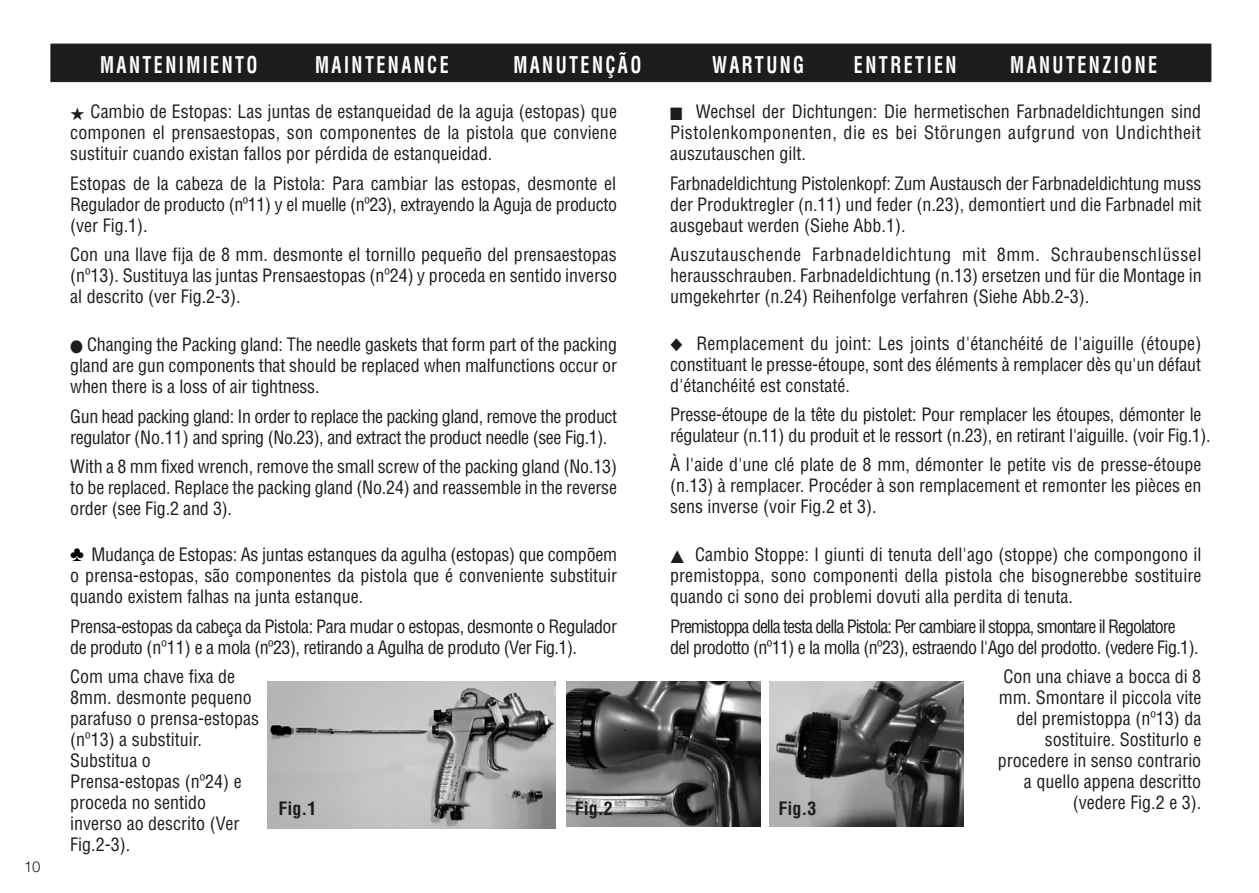
<style>
.page{position:relative;width:1259px;height:893px;background:#fff}
.page>*{position:absolute;margin:0;border:0;box-sizing:border-box;transform-origin:0 0}
.t1{font:700 condensed 22.5px "Helvetica LT Std";letter-spacing:.135em;color:#fff;scale:.8 1}
.t2{font:condensed 18px/21px "Helvetica LT Std";color:#1d1d1b;text-align:justify}
.t3{font:condensed 18px/21px "Helvetica LT Std";letter-spacing:-.06em;color:#1d1d1b}
.t4{font:condensed 18px/21px "Helvetica LT Std";letter-spacing:-.02em;color:#1d1d1b}
.t5{font:condensed 18px/21px "Helvetica LT Std";letter-spacing:-.025em;color:#1d1d1b}
.t6{font:condensed 18px/21px "Helvetica LT Std";letter-spacing:-.03em;color:#1d1d1b}
.t7{font:700 condensed 18px "Helvetica LT Std";color:#1d1d1b}
.t8{font:300 15px "Helvetica LT Std";color:#1d1d1b}
.s1{color:#000}
</style>
<div class="page">
<div style="left:51px;top:44px;width:1160px;height:38px;background:#1d1d1b"></div>
<img style="left:267px;top:681px;width:288px;height:147px">
<img style="left:566px;top:681px;width:194px;height:146px">
<img style="left:769px;top:681px;width:194px;height:146px">
<p class="t8" style="left:24px;top:857px;width:18px">10</p>
<p class="t1" style="left:100px;top:50px;width:198px">MANTENIMIENTO</p>
<p class="t1" style="left:315px;top:50px;width:168px">MAINTENANCE</p>
<p class="t1" style="left:513px;top:50px;width:162px">MANUTENÇÃO</p>
<p class="t1" style="left:712px;top:50px;width:117px">WARTUNG</p>
<p class="t1" style="left:854px;top:50px;width:130px">ENTRETIEN</p>
<p class="t1" style="left:1010px;top:50px;width:185px">MANUTENZIONE</p>
<p class="t2" style="left:70px;top:101px;width:548px">★ Cambio de Estopas: Las juntas de estanqueidad de la aguja (estopas) que componen el prensaestopas, son componentes de la pistola que conviene sustituir cuando existan fallos por pérdida de estanqueidad.</p>
<p class="t2" style="left:70px;top:172px;width:548px">Estopas de la cabeza de la Pistola: Para cambiar las estopas, desmonte el Regulador de producto (nº11) y el muelle (nº23), extrayendo la Aguja de producto (ver Fig.1).</p>
<p class="t2" style="left:70px;top:244px;width:548px">Con una llave fija de 8 mm. desmonte el tornillo pequeño del prensaestopas (nº13). Sustituya las juntas Prensaestopas (nº24) y proceda en sentido inverso al descrito (ver Fig.2-3).</p>
<p class="t2" style="left:70px;top:334px;width:548px">● Changing the Packing gland: The needle gaskets that form part of the packing gland are gun components that should be replaced when malfunctions occur or when there is a loss of air tightness.</p>
<p class="t5" style="left:70px;top:405px;width:548px">Gun head packing gland: In order to replace the packing gland, remove the product regulator (No.11) and spring (No.23), and extract the product needle (see Fig.1).</p>
<p class="t2" style="left:70px;top:456px;width:548px">With a 8 mm fixed wrench, remove the small screw of the packing gland (No.13) to be replaced. Replace the packing gland (No.24) and reassemble in the reverse order (see Fig.2 and 3).</p>
<p class="t2" style="left:70px;top:544px;width:548px"><span class="s1">♣</span> Mudança de Estopas: As juntas estanques da agulha (estopas) que compõem o prensa-estopas, são componentes da pistola que é conveniente substituir quando existem falhas na junta estanque.</p>
<p class="t6" style="left:70px;top:616px;width:548px">Prensa-estopas da cabeça da Pistola: Para mudar o estopas, desmonte o Regulador de produto (nº11) e a mola (nº23), retirando a Agulha de produto (Ver Fig.1).</p>
<p class="t2" style="left:70px;top:666px;width:190px;text-align:left">Com uma chave fixa de<br>8mm. desmonte pequeno parafuso o prensa-estopas (nº13) a substituir.<br>Substitua o<br>Prensa-estopas (nº24) e proceda no sentido inverso ao descrito (Ver<br>Fig.2-3).</p>
<p class="t2" style="left:670px;top:101px;width:533px">■ Wechsel der Dichtungen: Die hermetischen Farbnadeldichtungen sind Pistolenkomponenten, die es bei Störungen aufgrund von Undichtheit auszutauschen gilt.</p>
<p class="t2" style="left:670px;top:172px;width:533px">Farbnadeldichtung Pistolenkopf: Zum Austausch der Farbnadeldichtung muss der Produktregler (n.11) und feder (n.23), demontiert und die Farbnadel mit ausgebaut werden (Siehe Abb.1).</p>
<p class="t2" style="left:670px;top:244px;width:533px">Auszutauschende Farbnadeldichtung mit 8mm. Schraubenschlüssel herausschrauben. Farbnadeldichtung (n.13) ersetzen und für die Montage in umgekehrter (n.24) Reihenfolge verfahren (Siehe Abb.2-3).</p>
<p class="t2" style="left:670px;top:332px;width:533px">◆ Remplacement du joint: Les joints d'étanchéité de l'aiguille (étoupe) constituant le presse-étoupe, sont des éléments à remplacer dès qu'un défaut d'étanchéité est constaté.</p>
<p class="t4" style="left:670px;top:404px;width:542px">Presse-étoupe de la tête du pistolet: Pour remplacer les étoupes, démonter le régulateur (n.11) du produit et le ressort (n.23), en retirant l'aiguille. (voir Fig.1).</p>
<p class="t2" style="left:670px;top:454px;width:533px">À l'aide d'une clé plate de 8 mm, démonter le petite vis de presse-étoupe (n.13) à remplacer. Procéder à son remplacement et remonter les pièces en sens inverse (voir Fig.2 et 3).</p>
<p class="t2" style="left:670px;top:544px;width:533px">▲ Cambio Stoppe: I giunti di tenuta dell'ago (stoppe) che compongono il premistoppa, sono componenti della pistola che bisognerebbe sostituire quando ci sono dei problemi dovuti alla perdita di tenuta.</p>
<p class="t3" style="left:670px;top:615px;width:530px">Premistoppa della testa della Pistola: Per cambiare il stoppa, smontare il Regolatore del prodotto (nº11) e la molla (nº23), estraendo l'Ago del prodotto. (vedere Fig.1).</p>
<p class="t2" style="left:998px;top:666px;width:205px;text-align:right">Con una chiave a bocca di 8 mm. Smontare il piccola vite del premistoppa (nº13) da sostituire. Sostiturlo e procedere in senso contrario a quello appena descritto (vedere Fig.2 e 3).</p>
<p class="t7" style="left:279px;top:797px;width:39px">Fig.1</p>
<p class="t7" style="left:575px;top:797px;width:39px">Fig.2</p>
<p class="t7" style="left:778px;top:797px;width:39px">Fig.3</p>
</div>
